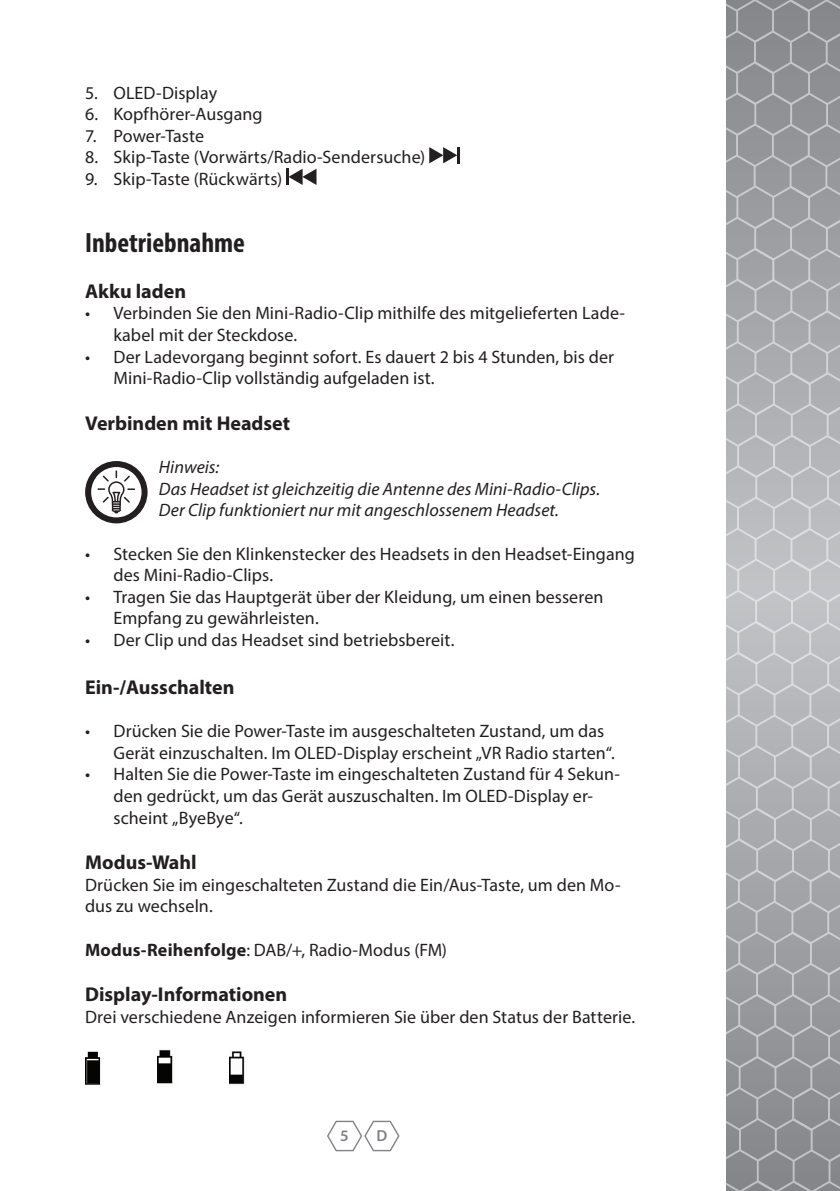
<style>
.page{position:relative;width:840px;height:1191px;background:#fff}
.page>*{position:absolute;margin:0;border:0;box-sizing:border-box;transform-origin:0 0}
.t1{font:700 condensed 28px "Myriad Pro";color:#231f20}
.t2{font:700 20px "Myriad Pro";color:#231f20}
.t3{font:18px/21.6px "Myriad Pro";letter-spacing:.005em;color:#231f20}
.t4{font:italic 18px/21.6px "Myriad Pro";letter-spacing:.005em;color:#231f20}
.t5{font:600 16px "Myriad Pro";color:#808285}
.s1{font-weight:700}
</style>
<div class="page">
<svg style="left:726px;top:0;width:113px;height:1191px;background:#a7a8ab"></svg>
<svg style="left:327px;top:1120px;width:72px;height:31px"></svg>
<svg style="left:429px;top:147px;width:27px;height:16px"></svg>
<hr style="left:456px;top:147px;width:3px;height:16px;background:#231f20">
<svg style="left:286px;top:169px;width:30px;height:16px"></svg>
<svg style="left:85px;top:461px;width:62px;height:62px"></svg>
<img style="left:85px;top:1052px;width:16px;height:33px">
<img style="left:157px;top:1050px;width:16px;height:34px">
<img style="left:229px;top:1051px;width:16px;height:34px">
<p class="t3" style="left:85px;top:81px;width:133px">5. OLED-Display</p>
<p class="t3" style="left:85px;top:103px;width:179px">6. Kopfhörer-Ausgang</p>
<p class="t3" style="left:85px;top:125px;width:120px">7. Power-Taste</p>
<p class="t3" style="left:85px;top:146px;width:341px">8. Skip-Taste (Vorwärts/Radio-Sendersuche)</p>
<p class="t3" style="left:85px;top:168px;width:198px">9. Skip-Taste (Rückwärts)</p>
<h1 class="t1" style="left:85px;top:225px;width:161px">Inbetriebnahme</h1>
<p class="t2" style="left:85px;top:278px;width:102px">Akku laden</p>
<p class="t3" style="left:113px;top:302px;width:513px;text-indent:-28px">• Verbinden Sie den Mini-Radio-Clip mithilfe des mitgelieferten Lade&shy;kabel mit der Steckdose.</p>
<p class="t3" style="left:113px;top:345px;width:501px;text-indent:-28px">• Der Ladevorgang beginnt sofort. Es dauert 2 bis 4 Stunden, bis der<br>Mini-Radio-Clip vollständig aufgeladen ist.</p>
<p class="t2" style="left:85px;top:410px;width:206px">Verbinden mit Headset</p>
<p class="t4" style="left:159px;top:456px;width:442px">Hinweis:<br>Das Headset ist gleichzeitig die Antenne des Mini-Radio-Clips.<br>Der Clip funktioniert nur mit angeschlossenem Headset.</p>
<p class="t3" style="left:113px;top:542px;width:522px;text-indent:-28px">• Stecken Sie den Klinkenstecker des Headsets in den Headset-Eingang des Mini-Radio-Clips.</p>
<p class="t3" style="left:113px;top:585px;width:491px;text-indent:-28px">• Tragen Sie das Hauptgerät über der Kleidung, um einen besseren<br>Empfang zu gewährleisten.</p>
<p class="t3" style="left:85px;top:629px;width:370px">• Der Clip und das Headset sind betriebsbereit.</p>
<p class="t2" style="left:85px;top:674px;width:151px">Ein-/Ausschalten</p>
<p class="t3" style="left:113px;top:720px;width:502px;text-indent:-28px">• Drücken Sie die Power-Taste im ausgeschalteten Zustand, um das<br>Gerät einzuschalten. Im OLED-Display erscheint „VR Radio starten“.</p>
<p class="t3" style="left:113px;top:763px;width:508px;text-indent:-28px">• Halten Sie die Power-Taste im eingeschalteten Zustand für 4 Sekun&shy;den gedrückt, um das Gerät auszuschalten. Im OLED-Display er&shy;scheint „ByeBye“.</p>
<p class="t2" style="left:85px;top:849px;width:113px">Modus-Wahl</p>
<p class="t3" style="left:85px;top:873px;width:536px">Drücken Sie im eingeschalteten Zustand die Ein/Aus-Taste, um den Mo&shy;dus zu wechseln.</p>
<p class="t3" style="left:85px;top:938px;width:363px"><span class="s1">Modus-Reihenfolge</span>: DAB/+, Radio-Modus (FM)</p>
<p class="t2" style="left:85px;top:981px;width:203px">Display-Informationen</p>
<p class="t3" style="left:85px;top:1005px;width:551px">Drei verschiedene Anzeigen informieren Sie über den Status der Batterie.</p>
<p class="t5" style="left:340px;top:1125px;width:10px">5</p>
<p class="t5" style="left:376px;top:1125px;width:12px">D</p>
</div>
